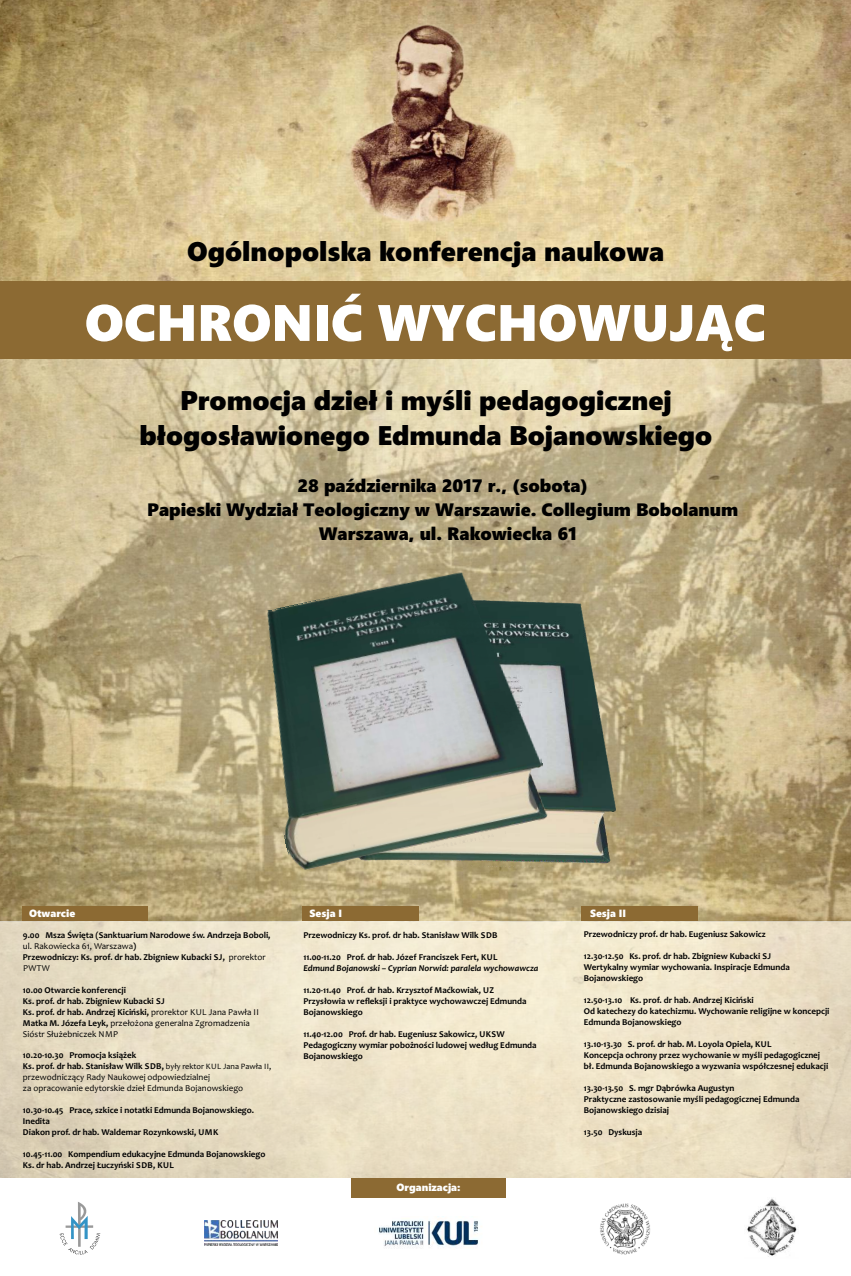
<style>
.page{position:relative;width:851px;height:1276px;background:#fff}
.page>*{position:absolute;margin:0;border:0;box-sizing:border-box;transform-origin:0 0}
.t1{font:51.22px "Segoe UI Black";color:#fff}
.t2{font:27px/35.9px "Segoe UI Black";color:#000;text-align:center}
.t3{font:18px/23.9px "Segoe UI Black";color:#000;text-align:center}
.t4{font:10.5px "Segoe UI Black";color:#fff}
.t5{font:700 9px/10.9px "Candara";color:#000}
.t6{font:9px/10.9px "Candara";color:#000}
.t7{font:italic 700 9px "Candara";color:#000}
.s1{font-weight:400}
.s2{font-weight:700}
.s3{font-size:8.25px}
</style>
<div class="page">
<div style="left:351px;top:1168px;width:154px;height:29px;background:#8c6a33"></div>
<img style="left:0;top:0;width:850px;height:281px">
<img style="left:0;top:358px;width:850px;height:562px">
<div style="left:135px;top:383px;width:582px;height:75px;background:#963;opacity:0"></div>
<div style="left:142px;top:472px;width:601px;height:76px;background:#963;opacity:0"></div>
<img style="left:747px;top:1198px;width:50px;height:59px">
<img style="left:600px;top:1203px;width:51px;height:51px">
<img style="left:204px;top:1220px;width:73px;height:25px">
<img style="left:379px;top:1216px;width:100px;height:31px">
<svg style="left:60px;top:1202px;width:40px;height:52px"></svg>
<div style="left:0;top:920px;width:850px;height:257px;background:#fff;opacity:.62"></div>
<div style="left:302px;top:905px;width:117px;height:15px;background:#8c6a33"></div>
<div style="left:581px;top:905px;width:116px;height:15px;background:#8c6a33"></div>
<img style="left:347px;top:17px;width:171px;height:224px">
<div style="left:0;top:281px;width:850px;height:77px;background:#8c6a33"></div>
<div style="left:22px;top:905px;width:125px;height:15px;background:#8c6a33"></div>
<img style="left:555px;top:598px;width:60px;height:269px">
<img style="left:235px;top:560px;width:320px;height:321px">
<h2 class="t2" style="left:187px;top:235px;width:478px">Ogólnopolska konferencja naukowa</h2>
<h1 class="t1" style="left:85px;top:304px;width:682px">OCHRONIĆ WYCHOWUJĄC</h1>
<h2 class="t2" style="left:140px;top:384px;width:574px">Promocja dzieł i myśli pedagogicznej błogosławionego Edmunda Bojanowskiego</h2>
<h3 class="t3" style="left:147px;top:475px;width:592px">28 października 2017 r., (sobota)<br>Papieski Wydział Teologiczny w Warszawie. Collegium Bobolanum<br>Warszawa, ul. Rakowiecka 61</h3>
<p class="t4" style="left:29px;top:909px;width:48px">Otwarcie</p>
<p class="t4" style="left:309px;top:909px;width:34px">Sesja I</p>
<p class="t4" style="left:590px;top:909px;width:38px">Sesja II</p>
<p class="t5" style="left:23px;top:930px;width:249px">9.00 Msza Święta (Sanktuarium Narodowe św. Andrzeja Boboli, <span class="s1">ul. Rakowiecka 61, Warszawa</span>)<br>Przewodniczy: Ks. prof. dr hab. Zbigniew Kubacki SJ, <span class="s1">prorektor PWTW</span></p>
<p class="t5" style="left:23px;top:985px;width:237px">10.00 Otwarcie konferencji<br>Ks. prof. dr hab. Zbigniew Kubacki SJ<br>Ks. prof. dr hab. Andrzej Kiciński, <span class="s1">prorektor KUL Jana Pawła II </span>Matka M. Józefa Leyk, <span class="s1">przełożona generalna Zgromadzenia Sióstr Służebniczek NMP</span></p>
<p class="t6" style="left:23px;top:1050px;width:250px"><span class="s2">10.20-10.30 Promocja książek<br>Ks. prof. dr hab. Stanisław Wilk SDB,</span> <span class="s3">były rektor KUL Jana Pawła II</span>, przewodniczący Rady Naukowej odpowiedzialnej<br>za opracowanie edytorskie dzieł Edmunda Bojanowskiego</p>
<p class="t5" style="left:23px;top:1105px;width:233px">10.30-10.45 Prace, szkice i notatki Edmunda Bojanowskiego.<br>Inedita<br>Diakon prof. dr hab. Waldemar Rozynkowski, UMK</p>
<p class="t5" style="left:23px;top:1149px;width:244px">10.45-11.00 Kompendium edukacyjne Edmunda Bojanowskiego<br>Ks. dr hab. Andrzej Łuczyński SDB, KUL</p>
<p class="t5" style="left:303px;top:930px;width:196px">Przewodniczy Ks. prof. dr hab. Stanisław Wilk SDB</p>
<p class="t5" style="left:303px;top:952px;width:195px">11.00-11.20 Prof. dr hab. Józef Franciszek Fert, KUL</p>
<p class="t7" style="left:303px;top:964px;width:236px">Edmund Bojanowski – Cyprian Norwid: paralela wychowawcza</p>
<p class="t5" style="left:303px;top:985px;width:225px">11.20-11.40 Prof. dr hab. Krzysztof Maćkowiak, UZ<br>Przysłowia w refleksji i praktyce wychowawczej Edmunda<br>Bojanowskiego</p>
<p class="t5" style="left:303px;top:1029px;width:235px">11.40-12.00 Prof. dr hab. Eugeniusz Sakowicz, UKSW<br>Pedagogiczny wymiar pobożności ludowej według Edmunda<br>Bojanowskiego</p>
<p class="t4" style="left:396px;top:1183px;width:65px">Organizacja:</p>
<p class="t5" style="left:583px;top:929px;width:183px">Przewodniczy prof. dr hab. Eugeniusz Sakowicz</p>
<p class="t5" style="left:583px;top:951px;width:207px">12.30-12.50 Ks. prof. dr hab. Zbigniew Kubacki SJ<br>Wertykalny wymiar wychowania. Inspiracje Edmunda<br>Bojanowskiego</p>
<p class="t5" style="left:583px;top:995px;width:247px">12.50-13.10 Ks. prof. dr hab. Andrzej Kiciński<br>Od katechezy do katechizmu. Wychowanie religijne w koncepcji<br>Edmunda Bojanowskiego</p>
<p class="t5" style="left:583px;top:1039px;width:246px">13.10-13.30 S. prof. dr hab. M. Loyola Opiela, KUL<br>Koncepcja ochrony przez wychowanie w myśli pedagogicznej bł. Edmunda Bojanowskiego a wyzwania współczesnej edukacji</p>
<p class="t5" style="left:583px;top:1083px;width:217px">13.30-13.50 S. mgr Dąbrówka Augustyn<br>Praktyczne zastosowanie myśli pedagogicznej Edmunda<br>Bojanowskiego dzisiaj</p>
<p class="t5" style="left:583px;top:1127px;width:60px">13.50 Dyskusja</p>
</div>
